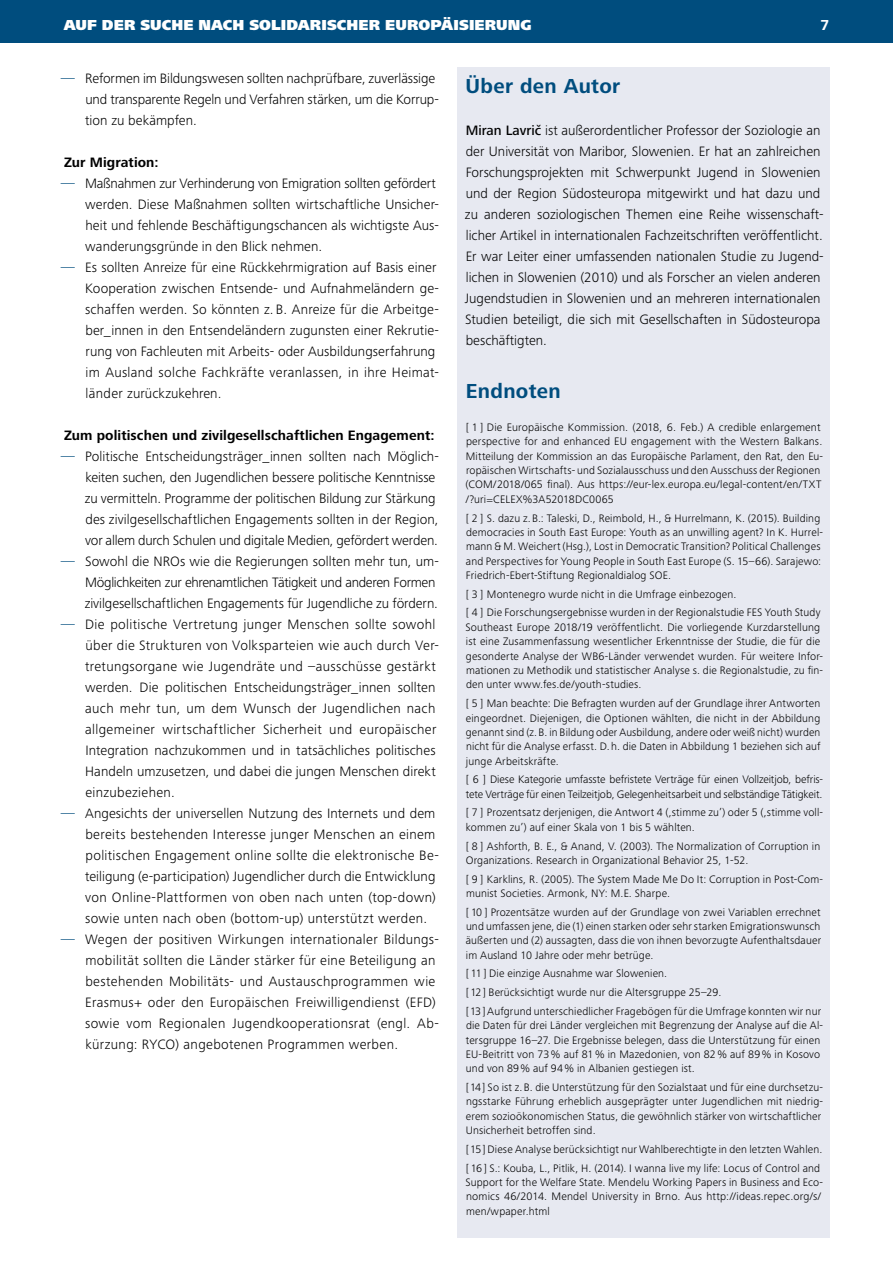
<style>
.page{position:relative;width:893px;height:1263px;background:#fff}
.page>*{position:absolute;margin:0;border:0;box-sizing:border-box;transform-origin:0 0}
.t1{font:700 21px "Frutiger Next Pro";letter-spacing:.015em;color:#004d7e}
.t2{font:900 15px "Frutiger Next Pro";letter-spacing:.01em;color:#fff}
.t3{font:700 15px "Frutiger Next Pro";color:#fff}
.t4{font:300 14.1px/21px "Frutiger Next Pro";letter-spacing:.005em;color:#000}
.t5{font:300 14.1px/21px "Frutiger Next Pro";letter-spacing:.025em;color:#000}
.t6{font:700 14.1px "Frutiger Next Pro";letter-spacing:.005em;color:#000}
.t7{font:300 11.25px/14.4px "Frutiger Next Pro";letter-spacing:.015em;color:#000}
.t8{font:300 11.25px/14.4px "Frutiger Next Pro";letter-spacing:-.005em;color:#000}
.s1{color:#004d7e}
.s2{font-weight:500}
</style>
<div class="page">
<div style="left:0;top:0;width:893px;height:43px;background:#004d7e"></div>
<div style="left:457px;top:68px;width:372px;height:1170px;background:#e7e9f1"></div>
<h2 class="t2" style="left:64px;top:17px;width:469px">AUF DER SUCHE NACH SOLIDARISCHER EUROPÄISIERUNG</h2>
<h2 class="t3" style="left:820px;top:17px;width:10px">7</h2>
<p class="t4" style="left:85px;top:68px;width:355px;text-indent:-24px"><span class="s1">—</span> Reformen im Bildungswesen sollten nachprüfbare, zuverlässige und transparente Regeln und Verfahren stärken, um die Korrup&shy;tion zu bekämpfen.</p>
<p class="t6" style="left:64px;top:154px;width:96px">Zur Migration:</p>
<p class="t4" style="left:85px;top:173px;width:355px;text-indent:-25px"><span class="s1">—</span> Maßnahmen zur Verhinderung von Emigration sollten gefördert werden. Diese Maßnahmen sollten wirtschaftliche Unsicher&shy;heit und fehlende Beschäftigungschancen als wichtigste Aus&shy;wanderungsgründe in den Blick nehmen.</p>
<p class="t4" style="left:85px;top:257px;width:355px;text-indent:-24px"><span class="s1">—</span> Es sollten Anreize für eine Rückkehrmigration auf Basis einer Kooperation zwischen Entsende- und Aufnahmeländern ge&shy;schaffen werden. So könnten z. B. Anreize für die Arbeitge&shy;ber_innen in den Entsendeländern zugunsten einer Rekrutie&shy;rung von Fachleuten mit Arbeits- oder Ausbildungserfahrung im Ausland solche Fachkräfte veranlassen, in ihre Heimat&shy;länder zurückzukehren.</p>
<p class="t6" style="left:64px;top:427px;width:372px">Zum politischen und zivilgesellschaftlichen Engagement:</p>
<p class="t4" style="left:85px;top:446px;width:356px;text-indent:-24px"><span class="s1">—</span> Politische Entscheidungsträger_innen sollten nach Möglich&shy;keiten suchen, den Jugendlichen bessere politische Kenntnisse zu vermitteln. Programme der politischen Bildung zur Stärkung des zivilgesellschaftlichen Engagements sollten in der Region, vor allem durch Schulen und digitale Medien, gefördert werden.</p>
<p class="t4" style="left:85px;top:551px;width:356px;text-indent:-24px"><span class="s1">—</span> Sowohl die NROs wie die Regierungen sollten mehr tun, um-<br>Möglichkeiten zur ehrenamtlichen Tätigkeit und anderen Formen zivilgesellschaftlichen Engagements für Jugendliche zu fördern.</p>
<p class="t4" style="left:85px;top:614px;width:355px;text-indent:-24px"><span class="s1">—</span> Die politische Vertretung junger Menschen sollte sowohl über die Strukturen von Volksparteien wie auch durch Ver&shy;tretungsorgane wie Jugendräte und –ausschüsse gestärkt werden. Die politischen Entscheidungsträger_innen sollten auch mehr tun, um dem Wunsch der Jugendlichen nach allgemeiner wirtschaftlicher Sicherheit und europäischer Integration nachzukommen und in tatsächliches politisches Handeln umzusetzen, und dabei die jungen Menschen direkt einzubeziehen.</p>
<p class="t4" style="left:85px;top:803px;width:355px;text-indent:-24px"><span class="s1">—</span> Angesichts der universellen Nutzung des Internets und dem bereits bestehenden Interesse junger Menschen an einem politischen Engagement online sollte die elektronische Be&shy;teiligung (e-participation) Jugendlicher durch die Entwicklung von Online-Plattformen von oben nach unten (top-down) sowie unten nach oben (bottom-up) unterstützt werden.</p>
<p class="t5" style="left:85px;top:929px;width:355px;text-indent:-24px"><span class="s1">—</span> Wegen der positiven Wirkungen internationaler Bildungs&shy;mobilität sollten die Länder stärker für eine Beteiligung an bestehenden Mobilitäts- und Austauschprogrammen wie Erasmus+ oder den Europäischen Freiwilligendienst (EFD) sowie vom Regionalen Jugendkooperationsrat (engl. Ab&shy;kürzung: RYCO) angebotenen Programmen werben.</p>
<h1 class="t1" style="left:465px;top:74px;width:156px">Über den Autor</h1>
<p class="t4" style="left:465px;top:120px;width:360px"><span class="s2">Miran Lavrič</span> ist außerordentlicher Professor der Soziologie an der Universität von Maribor, Slowenien. Er hat an zahlreichen Forschungsprojekten mit Schwerpunkt Jugend in Slowenien und der Region Südosteuropa mitgewirkt und hat dazu und zu anderen soziologischen Themen eine Reihe wissenschaft&shy;licher Artikel in internationalen Fachzeitschriften veröffentlicht.<br>Er war Leiter einer umfassenden nationalen Studie zu Jugend&shy;lichen in Slowenien (2010) und als Forscher an vielen anderen Jugendstudien in Slowenien und an mehreren internationalen Studien beteiligt, die sich mit Gesellschaften in Südosteuropa beschäftigten.</p>
<h1 class="t1" style="left:466px;top:379px;width:96px">Endnoten</h1>
<p class="t7" style="left:466px;top:420px;width:359px">[ 1 ] Die Europäische Kommission. (2018, 6. Feb.) A credible enlargement perspective for and enhanced EU engagement with the Western Balkans.<br>Mitteilung der Kommission an das Europäische Parlament, den Rat, den Eu&shy;ropäischen Wirtschafts- und Sozialausschuss und den Ausschuss der Regionen (COM/2018/065 final). Aus https://eur-lex.europa.eu/legal-content/en/TXT /?uri=CELEX%3A52018DC0065</p>
<p class="t7" style="left:466px;top:511px;width:359px">[ 2 ] S. dazu z.B.: Taleski, D., Reimbold, H., &amp; Hurrelmann, K. (2015). Building democracies in South East Europe: Youth as an unwilling agent? In K. Hurrel&shy;mann &amp; M. Weichert (Hsg.), Lost in Democratic Transition? Political Challenges and Perspectives for Young People in South East Europe (S. 15–66). Sarajewo:<br>Friedrich-Ebert-Stiftung Regionaldialog SOE.</p>
<p class="t7" style="left:466px;top:585px;width:356px;line-height:18.6px">[ 3 ] Montenegro wurde nicht in die Umfrage einbezogen.<br>[ 4 ] Die Forschungsergebnisse wurden in der Regionalstudie FES Youth Study</p>
<p class="t7" style="left:465px;top:620px;width:359px">Southeast Europe 2018/19 veröffentlicht. Die vorliegende Kurzdarstellung ist eine Zusammenfassung wesentlicher Erkenntnisse der Studie, die für die gesonderte Analyse der WB6-Länder verwendet wurden. Für weitere Infor&shy;mationen zu Methodik und statistischer Analyse s. die Regionalstudie, zu fin&shy;den unter www.fes.de/youth-studies.</p>
<p class="t7" style="left:466px;top:696px;width:356px;text-align:justify">[ 5 ] Man beachte: Die Befragten wurden auf der Grundlage ihrer Antworten eingeordnet. Diejenigen, die Optionen wählten, die nicht in der Abbildung genannt sind (z.B. in Bildung oder Ausbildung, andere oder weiß nicht) wurden nicht für die Analyse erfasst. D.h. die Daten in Abbildung 1 beziehen sich auf junge Arbeitskräfte.</p>
<p class="t8" style="left:466px;top:772px;width:359px">[ 6 ] Diese Kategorie umfasste befristete Verträge für einen Vollzeitjob, befris&shy;tete Verträge für einen Teilzeitjob, Gelegenheitsarbeit und selbständige Tätigkeit.</p>
<p class="t7" style="left:466px;top:805px;width:358px">[ 7 ] Prozentsatz derjenigen, die Antwort 4 (‚stimme zu’) oder 5 (‚stimme voll&shy;kommen zu’) auf einer Skala von 1 bis 5 wählten.</p>
<p class="t7" style="left:466px;top:838px;width:356px">[ 8 ] Ashforth, B. E., &amp; Anand, V. (2003). The Normalization of Corruption in<br>Organizations. Research in Organizational Behavior 25, 1-52.</p>
<p class="t7" style="left:466px;top:872px;width:359px">[ 9 ] Karklins, R. (2005). The System Made Me Do It: Corruption in Post-Com&shy;munist Societies. Armonk, NY: M.E. Sharpe.</p>
<p class="t7" style="left:466px;top:905px;width:357px;text-align:justify">[ 10 ] Prozentsätze wurden auf der Grundlage von zwei Variablen errechnet und umfassen jene, die (1) einen starken oder sehr starken Emigrationswunsch äußerten und (2) aussagten, dass die von ihnen bevorzugte Aufenthaltsdauer im Ausland 10 Jahre oder mehr betrüge.</p>
<p class="t7" style="left:466px;top:964px;width:357px;line-height:18.6px">[ 11 ] Die einzige Ausnahme war Slowenien.<br>[ 12 ] Berücksichtigt wurde nur die Altersgruppe 25–29.<br>[ 13 ] Aufgrund unterschiedlicher Fragebögen für die Umfrage konnten wir nur</p>
<p class="t7" style="left:466px;top:1018px;width:359px">die Daten für drei Länder vergleichen mit Begrenzung der Analyse auf die Al&shy;tersgruppe 16–27. Die Ergebnisse belegen, dass die Unterstützung für einen EU-Beitritt von 73% auf 81% in Mazedonien, von 82% auf 89% in Kosovo und von 89% auf 94% in Albanien gestiegen ist.</p>
<p class="t7" style="left:466px;top:1080px;width:359px">[ 14 ] So ist z.B. die Unterstützung für den Sozialstaat und für eine durchsetzu&shy;ngsstarke Führung erheblich ausgeprägter unter Jugendlichen mit niedrig&shy;erem sozioökonomischen Status, die gewöhnlich stärker von wirtschaftlicher Unsicherheit betroffen sind.</p>
<p class="t7" style="left:466px;top:1140px;width:358px;line-height:18.6px">[ 15 ] Diese Analyse berücksichtigt nur Wahlberechtigte in den letzten Wahlen. [ 16 ] S.: Kouba, L., Pitlik, H. (2014). I wanna live my life: Locus of Control and</p>
<p class="t7" style="left:465px;top:1175px;width:359px">Support for the Welfare State. Mendelu Working Papers in Business and Eco&shy;nomics 46/2014. Mendel University in Brno. Aus http://ideas.repec.org/s/ men/wpaper.html</p>
</div>
